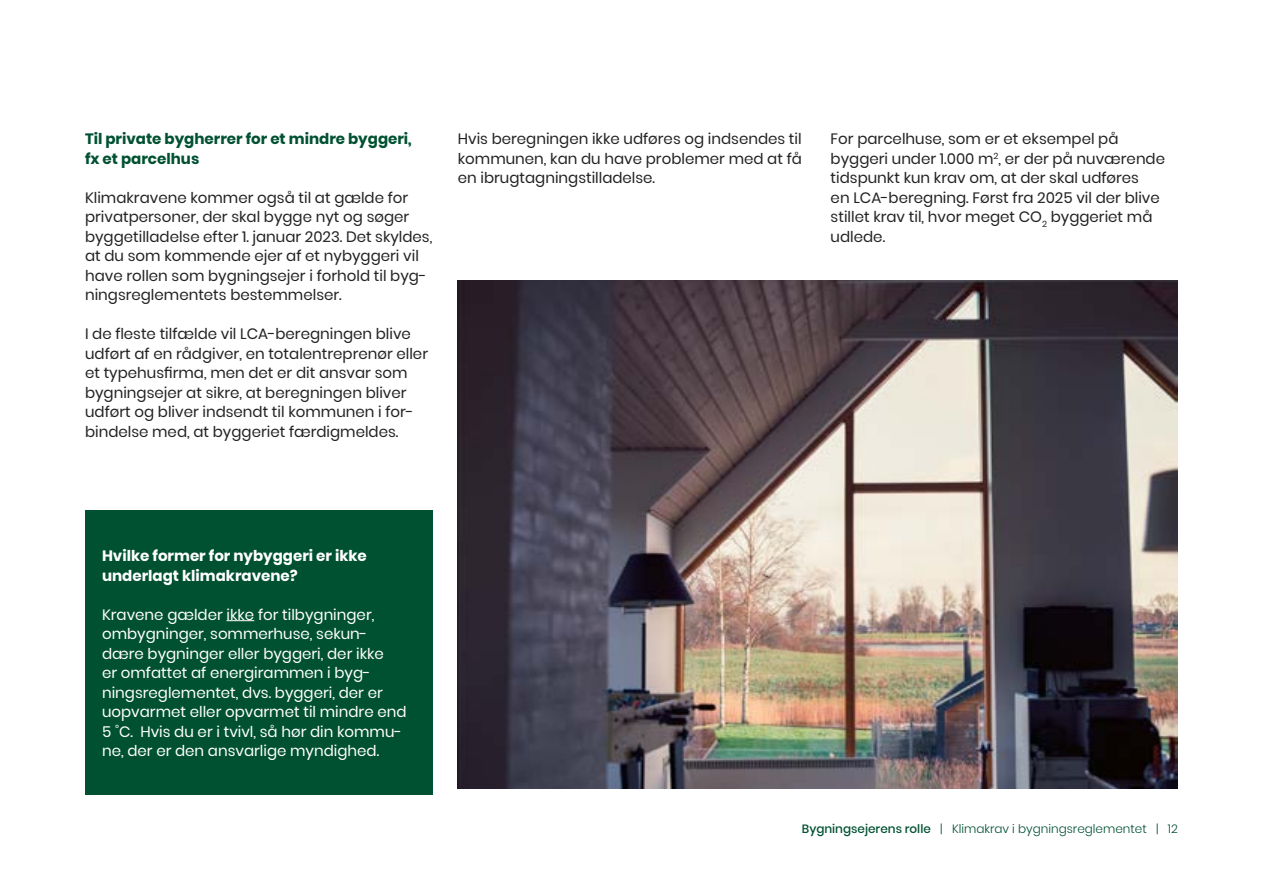
<style>
.page{position:relative;width:1263px;height:893px;background:#fff}
.page>*{position:absolute;margin:0;border:0;box-sizing:border-box;transform-origin:0 0}
.t1{font:15px/19.5px "Poppins";color:#222}
.t2{font:15px/19.5px "Poppins";color:#fff}
.t3{font:700 15px/19.5px "Poppins";color:#fff}
.t4{font:700 15px/19.5px "Poppins";color:#005132}
.t5{font:300 12px "Poppins";color:#005132}
.s1{font-weight:500}
</style>
<div class="page">
<img style="left:458px;top:281px;width:720px;height:507px">
<div style="left:85px;top:510px;width:347px;height:285px;background:#005132"></div>
<svg style="left:227px;top:620px;width:27px;height:1px"></svg>
<p class="t4" style="left:85px;top:129px;width:328px">Til private bygherrer for et mindre byggeri, fx et parcelhus</p>
<p class="t1" style="left:85px;top:188px;width:349px">Klimakravene kommer også til at gælde for privatpersoner, der skal bygge nyt og søger byggetilladelse efter 1. januar 2023. Det skyldes, at du som kommende ejer af et nybyggeri vil have rollen som bygningsejer i forhold til byg&shy;ningsreglementets bestemmelser.</p>
<p class="t1" style="left:85px;top:324px;width:345px">I de fleste tilfælde vil LCA-beregningen blive udført af en rådgiver, en totalentreprenør eller et typehusfirma, men det er dit ansvar som bygningsejer at sikre, at beregningen bliver udført og bliver indsendt til kommunen i for&shy;bindelse med, at byggeriet færdigmeldes.</p>
<p class="t1" style="left:458px;top:129px;width:346px;text-align:justify">Hvis beregningen ikke udføres og indsendes til kommunen, kan du have problemer med at få en ibrugtagningstilladelse.</p>
<p class="t1" style="left:831px;top:129px;width:336px">For parcelhuse, som er et eksempel på byggeri under 1.000 m<sup>2</sup>, er der på nuværende tidspunkt kun krav om, at der skal udføres<br>en LCA-beregning. Først fra 2025 vil der blive stillet krav til, hvor meget CO<sub>2</sub> byggeriet må udlede.</p>
<p class="t3" style="left:102px;top:546px;width:266px">Hvilke former for nybyggeri er ikke underlagt klimakravene?</p>
<p class="t2" style="left:102px;top:605px;width:306px">Kravene gælder ikke for tilbygninger, ombygninger, sommerhuse, sekun&shy;dære bygninger eller byggeri, der ikke<br>er omfattet af energirammen i byg&shy;ningsreglementet, dvs. byggeri, der er uopvarmet eller opvarmet til mindre end 5 ˚C. Hvis du er i tvivl, så hør din kommu&shy;ne, der er den ansvarlige myndighed.</p>
<p class="t5" style="left:802px;top:822px;width:377px"><span class="s1">Bygningsejerens rolle</span> | Klimakrav i bygningsreglementet | 12</p>
</div>
